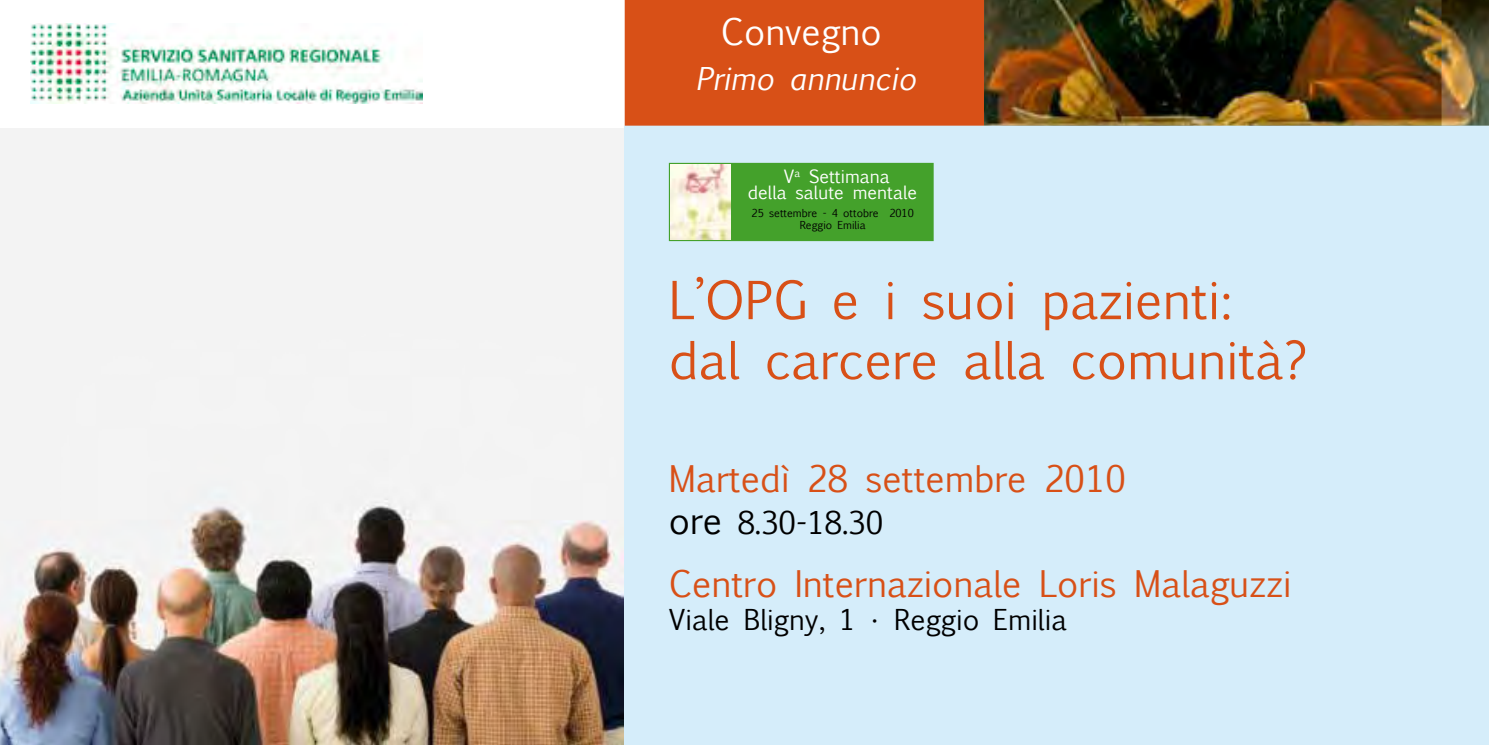
<style>
.page{position:relative;width:1489px;height:745px;background:#fff}
.page>*{position:absolute;margin:0;border:0;box-sizing:border-box;transform-origin:0 0}
.t1{font:50px/60px "Euphemia UCAS";color:#d85017}
.t2{font:35px "Euphemia UCAS";color:#d85017}
.t3{font:35px "Euphemia UCAS";color:#fff}
.t4{font:30px "Euphemia UCAS";color:#000}
.t5{font:italic 30px "Euphemia UCAS";color:#fff}
.t6{font:27.5px "Euphemia UCAS";color:#000}
.t7{font:17.5px/15.8px "Euphemia UCAS";color:#fff;text-align:center}
.t8{font:10.5px/12.5px "Euphemia UCAS";color:#000;text-align:center}
.s1{font-size:35px}
</style>
<div class="page">
<div style="left:624px;top:0;width:360px;height:126px;background:#d85017"></div>
<img style="left:984px;top:0;width:504px;height:126px">
<div style="left:624px;top:126px;width:864px;height:618px;background:#d5edfa"></div>
<img style="left:30px;top:23px;width:392px;height:81px">
<img style="left:0;top:128px;width:623px;height:616px">
<div style="left:669px;top:163px;width:264px;height:78px;background:#44a12b"></div>
<img style="left:670px;top:165px;width:60px;height:74px">
<p class="t3" style="left:721px;top:7px;width:162px">Convegno</p>
<p class="t5" style="left:695px;top:57px;width:222px">Primo annuncio</p>
<p class="t7" style="left:747px;top:169px;width:171px">V<sup>a</sup> Settimana<br>della salute mentale</p>
<p class="t8" style="left:751px;top:206px;width:164px">25 settembre - 4 ottobre 2010<br>Reggio Emilia</p>
<h1 class="t1" style="left:669px;top:270px;width:640px">L’OPG e i suoi pazienti: dal carcere alla comunità?</h1>
<p class="t2" style="left:669px;top:454px;width:458px">Martedì 28 settembre 2010</p>
<p class="t4" style="left:669px;top:501px;width:216px"><span class="s1">ore</span> 8.30-18.30</p>
<p class="t2" style="left:669px;top:558px;width:624px">Centro Internazionale Loris Malaguzzi</p>
<p class="t6" style="left:669px;top:599px;width:400px">Viale Bligny, 1 • Reggio Emilia</p>
</div>
